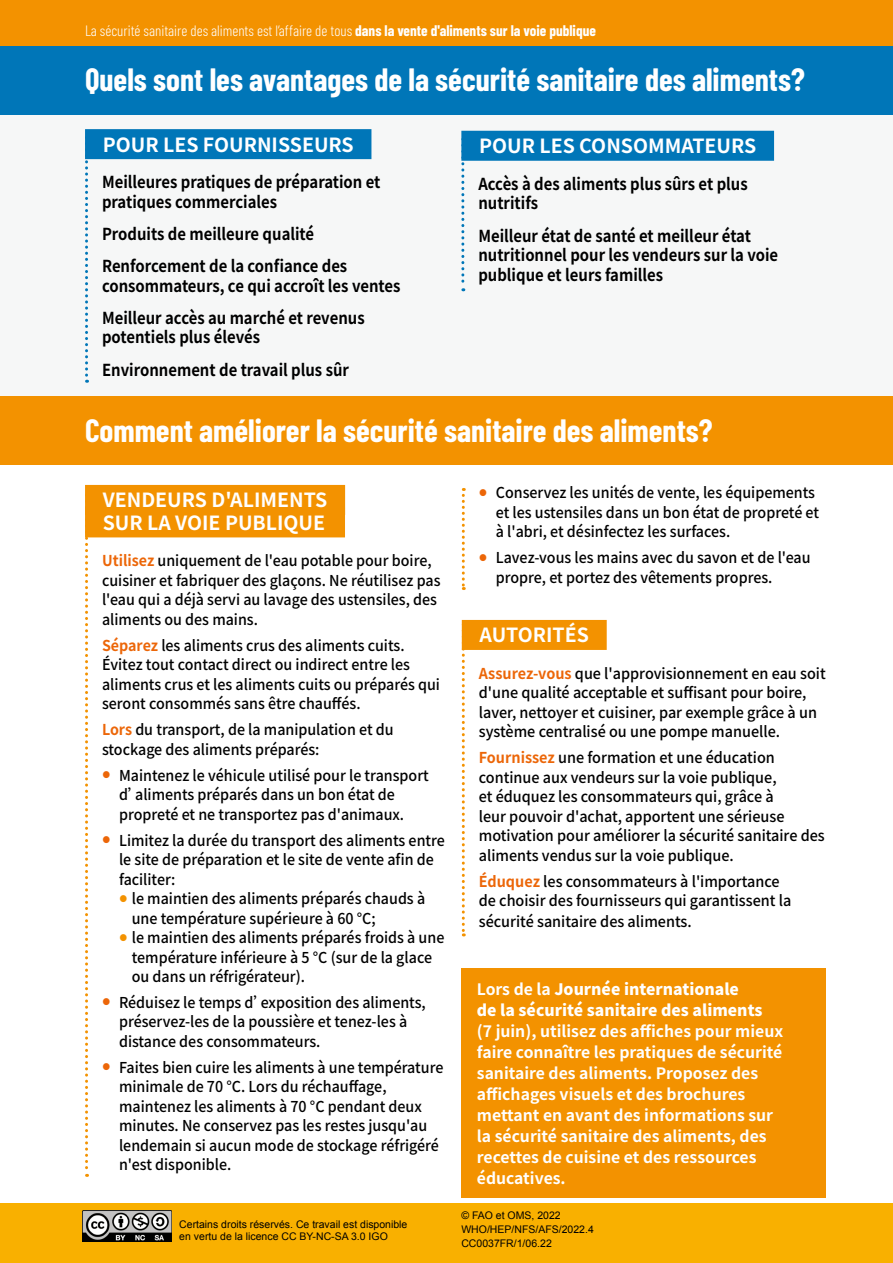
<style>
.page{position:relative;width:893px;height:1263px;background:#fff}
.page>*{position:absolute;margin:0;border:0;box-sizing:border-box;transform-origin:0 0}
.t1{font:700 31.5px "Barlow Condensed";color:#fff}
.t2{font:700 19.5px/22.5px "Noto Sans CJ Ksc";color:#fff}
.t3{font:700 16.5px/19.5px "Noto Sans CJ Ksc";color:#000;scale:.9 1}
.t4{font:700 15.75px/21px "Noto Sans CJ Ksc";color:#fff}
.t5{font:900 15.75px/21px "Noto Sans SC";color:#fff}
.t6{font:500 15px/19.5px "Noto Sans CJ Ksc";color:#000;scale:.95 1}
.t7{font:500 15px/19.5px "Noto Sans CJ Ksc";color:#000;scale:.96 1}
.t8{font:300 15px "Barlow Condensed";color:#fff}
.t9{font:10.5px/12.6px "Arial";color:#000}
.s1{font-weight:700}
.s2{font-weight:700;color:#ec6608}
.s3{color:#ec6608}
.s4{color:#f39200}
.s5{font-family:"Noto Sans CJ Ksc";font-weight:700}
</style>
<div class="page">
<div style="left:0;top:1203px;width:893px;height:60px;background:#f9b000"></div>
<div style="left:0;top:115px;width:893px;height:297px;background:#f6f7f7"></div>
<div style="left:0;top:0;width:893px;height:47px;background:#f39200"></div>
<div style="left:0;top:47px;width:893px;height:68px;background:#0076b8"></div>
<div style="left:0;top:397px;width:893px;height:68px;background:#f39200"></div>
<div style="left:461px;top:131px;width:313px;height:30px;background:#0076b8"></div>
<svg style="left:461px;top:138px;width:3px;height:153px"></svg>
<div style="left:85px;top:129px;width:286px;height:30px;background:#0076b8"></div>
<svg style="left:85px;top:159px;width:3px;height:224px"></svg>
<div style="left:85px;top:485px;width:260px;height:30px;background:#f39200"></div>
<div style="left:85px;top:507px;width:260px;height:30px;background:#f39200"></div>
<div style="left:462px;top:620px;width:145px;height:30px;background:#f39200"></div>
<div style="left:461px;top:968px;width:365px;height:230px;background:#f39200"></div>
<svg style="left:85px;top:497px;width:3px;height:680px"></svg>
<svg style="left:462px;top:488px;width:3px;height:102px"></svg>
<svg style="left:462px;top:650px;width:3px;height:286px"></svg>
<img style="left:83px;top:1210px;width:88px;height:31px">
<p class="t8" style="left:85px;top:22px;width:512px">La sécurité sanitaire des aliments est l’affaire de tous <span class="s1">dans la vente d'aliments sur la voie publique</span></p>
<h1 class="t1" style="left:85px;top:61px;width:721px">Quels sont les avantages de la sécurité sanitaire des aliments?</h1>
<h2 class="t2" style="left:103px;top:134px;width:252px">POUR LES FOURNISSEURS</h2>
<p class="t3" style="left:102px;top:173px;width:311px">Meilleures pratiques de préparation et pratiques commerciales</p>
<p class="t3" style="left:102px;top:218px;width:274px;line-height:32.2px">Produits de meilleure qualité<br>Renforcement de la confiance des</p>
<p class="t3" style="left:102px;top:270px;width:333px;line-height:32.2px">consommateurs, ce qui accroît les ventes<br>Meilleur accès au marché et revenus</p>
<p class="t3" style="left:102px;top:322px;width:276px;line-height:32.2px">potentiels plus élevés<br>Environnement de travail plus sûr</p>
<h2 class="t2" style="left:479px;top:135px;width:279px">POUR LES CONSOMMATEURS</h2>
<p class="t3" style="left:478px;top:174px;width:301px">Accès à des aliments plus sûrs et plus nutritifs</p>
<p class="t3" style="left:478px;top:226px;width:335px">Meilleur état de santé et meilleur état nutritionnel pour les vendeurs sur la voie publique et leurs familles</p>
<h1 class="t1" style="left:85px;top:411px;width:629px">Comment améliorer la sécurité sanitaire des aliments?</h1>
<h2 class="t2" style="left:103px;top:489px;width:226px">VENDEURS D'ALIMENTS<br>SUR LA VOIE PUBLIQUE</h2>
<p class="t6" style="left:102px;top:551px;width:358px"><span class="s2">Utilisez</span> uniquement de l'eau potable pour boire, cuisiner et fabriquer des glaçons. Ne réutilisez pas l'eau qui a déjà servi au lavage des ustensiles, des aliments ou des mains.</p>
<p class="t6" style="left:102px;top:636px;width:357px"><span class="s2">Séparez</span> les aliments crus des aliments cuits.<br>Évitez tout contact direct ou indirect entre les aliments crus et les aliments cuits ou préparés qui seront consommés sans être chauffés.</p>
<p class="t6" style="left:102px;top:720px;width:308px"><span class="s2">Lors</span> du transport, de la manipulation et du stockage des aliments préparés:</p>
<p class="t6" style="left:119px;top:766px;width:328px;text-indent:-17px"><span class="s3">●</span> Maintenez le véhicule utilisé pour le transport d’aliments préparés dans un bon état de propreté et ne transportez pas d'animaux.</p>
<p class="t6" style="left:119px;top:830px;width:345px;text-indent:-17px"><span class="s3">●</span> Limitez la durée du transport des aliments entre le site de préparation et le site de vente afin de faciliter:</p>
<p class="t6" style="left:132px;top:889px;width:310px;text-indent:-13px"><span class="s4">●</span> le maintien des aliments préparés chauds à une température supérieure à 60 °C;</p>
<p class="t6" style="left:132px;top:928px;width:330px;text-indent:-13px"><span class="s4">●</span> le maintien des aliments préparés froids à une température inférieure à 5 °C (sur de la glace ou dans un réfrigérateur).</p>
<p class="t6" style="left:119px;top:993px;width:324px;text-indent:-17px"><span class="s3">●</span> Réduisez le temps d’exposition des aliments, préservez-les de la poussière et tenez-les à distance des consommateurs.</p>
<p class="t6" style="left:119px;top:1058px;width:343px;text-indent:-17px"><span class="s3">●</span> Faites bien cuire les aliments à une température minimale de 70 °C. Lors du réchauffage, maintenez les aliments à 70 °C pendant deux minutes. Ne conservez pas les restes jusqu'au lendemain si aucun mode de stockage réfrigéré n'est disponible.</p>
<p class="t9" style="left:179px;top:1218px;width:230px">Certains droits réservés. Ce travail est disponible en vertu de la licence CC BY-NC-SA 3.0 IGO</p>
<p class="t6" style="left:496px;top:483px;width:342px;text-indent:-17px"><span class="s3">●</span> Conservez les unités de vente, les équipements et les ustensiles dans un bon état de propreté et à l'abri, et désinfectez les surfaces.</p>
<p class="t6" style="left:496px;top:548px;width:333px;text-indent:-17px"><span class="s3">●</span> Lavez-vous les mains avec du savon et de l'eau propre, et portez des vêtements propres.</p>
<h2 class="t2" style="left:479px;top:624px;width:111px">AUTORITÉS</h2>
<p class="t7" style="left:479px;top:664px;width:363px"><span class="s2">Assurez-vous</span> que l'approvisionnement en eau soit d'une qualité acceptable et suffisant pour boire, laver, nettoyer et cuisiner, par exemple grâce à un système centralisé ou une pompe manuelle.</p>
<p class="t7" style="left:479px;top:748px;width:362px"><span class="s2">Fournissez</span> une formation et une éducation continue aux vendeurs sur la voie publique,<br>et éduquez les consommateurs qui, grâce à<br>leur pouvoir d'achat, apportent une sérieuse motivation pour améliorer la sécurité sanitaire des aliments vendus sur la voie publique.</p>
<p class="t7" style="left:479px;top:872px;width:327px"><span class="s2">Éduquez</span> les consommateurs à l'importance de choisir des fournisseurs qui garantissent la</p>
<p class="t7" style="left:479px;top:912px;width:223px">sécurité sanitaire des aliments.</p>
<p class="t5" style="left:477px;top:979px;width:287px"><span class="s5">Lors de la</span> Journée internationale de la sécurité sanitaire des aliments</p>
<p class="t4" style="left:477px;top:1021px;width:308px">(7 juin), utilisez des affiches pour mieux faire connaître les pratiques de sécurité sanitaire des aliments. Proposez des affichages visuels et des brochures mettant en avant des informations sur la sécurité sanitaire des aliments, des recettes de cuisine et des ressources éducatives.</p>
<p class="t9" style="left:461px;top:1209px;width:101px">© FAO et OMS, 2022</p>
<p class="t9" style="left:461px;top:1237px;width:92px">CC0037FR/1/06.22</p>
<p class="t9" style="left:461px;top:1223px;width:134px">WHO/HEP/NFS/AFS/2022.4</p>
</div>
